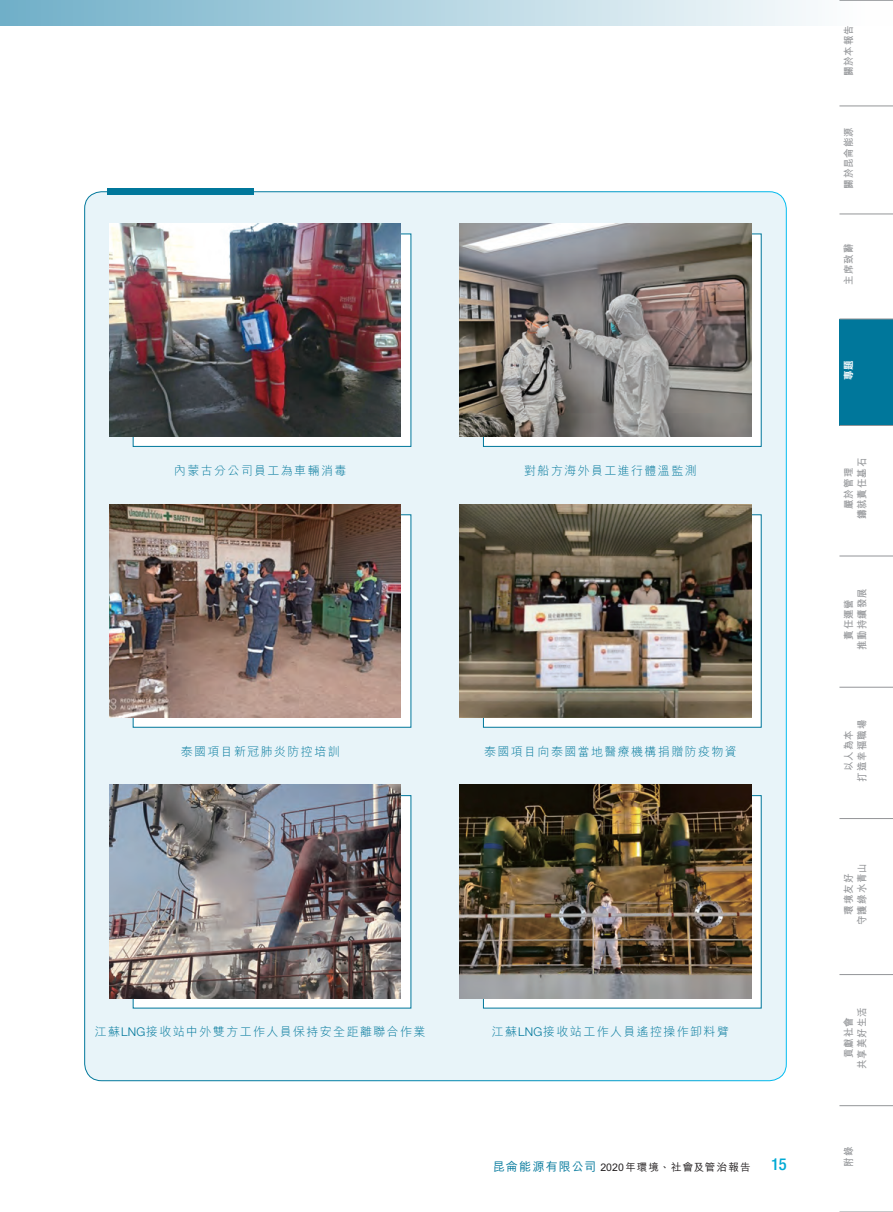
<style>
.page{position:relative;width:893px;height:1212px;background:#fff}
.page>*{position:absolute;margin:0;border:0;box-sizing:border-box;transform-origin:0 0}
._02_Note_Text{font:300 12px "M Hei HK";letter-spacing:.115em;color:#00779b}
.t1{font:700 10.5px/13.5px "M Hei HK";letter-spacing:.11em;color:#939598;text-align:center;scale:.9 1}
.t2{font:500 10.5px "M Hei HK";letter-spacing:.1em;color:#231f20}
.t3{font:800 10.5px "M Hei HK";color:#fff;scale:.9 1}
.s1{font-family:"Helvetica Neue LT Std"}
.s2{font-size:12px;color:#00779b}
.s3{font-family:"Helvetica Neue LT Std";font-stretch:condensed;font-size:16.5px;color:#00a9d4}
</style>
<div class="page">
<div style="left:839px;top:319px;width:54px;height:106px;background:#00779b"></div>
<hr style="left:839px;top:1211px;width:54px;height:1px;background:#939598">
<hr style="left:839px;top:1105px;width:54px;height:1px;background:#939598">
<hr style="left:839px;top:974px;width:54px;height:1px;background:#939598">
<hr style="left:839px;top:818px;width:54px;height:1px;background:#939598">
<hr style="left:839px;top:687px;width:54px;height:1px;background:#939598">
<hr style="left:839px;top:556px;width:54px;height:1px;background:#939598">
<hr style="left:839px;top:425px;width:54px;height:1px;background:#939598">
<hr style="left:839px;top:319px;width:54px;height:1px;background:#939598">
<hr style="left:839px;top:214px;width:54px;height:1px;background:#939598">
<hr style="left:839px;top:106px;width:54px;height:1px;background:#939598">
<div style="left:0;top:0;width:893px;height:26px;background:linear-gradient(to right,#70afc8,#fff)"></div>
<svg style="left:0;top:0;width:1px;height:26px"></svg>
<div style="left:85px;top:192px;width:701px;height:889px;background:#e8f4f9;border-radius:17px"></div>
<div style="left:107px;top:188px;width:147px;height:7px;background:#00779b"></div>
<div style="left:133px;top:234px;width:278px;height:213px;background:#fff;border:1px solid #00779b"></div>
<img style="left:109px;top:223px;width:292px;height:214px">
<div style="left:483px;top:234px;width:279px;height:213px;background:#fff;border:1px solid #00779b"></div>
<img style="left:459px;top:223px;width:292px;height:214px">
<div style="left:133px;top:514px;width:278px;height:214px;background:#fff;border:1px solid #00779b"></div>
<img style="left:109px;top:504px;width:292px;height:213px">
<div style="left:483px;top:514px;width:279px;height:214px;background:#fff;border:1px solid #00779b"></div>
<img style="left:459px;top:504px;width:292px;height:213px">
<div style="left:133px;top:795px;width:278px;height:213px;background:#fff"></div>
<img style="left:109px;top:785px;width:292px;height:213px">
<svg style="left:483px;top:795px;width:279px;height:213px;background:#e2e9ea"></svg>
<img style="left:459px;top:785px;width:292px;height:213px">
<p class="_02_Note_Text" style="left:174px;top:464px;width:174px">內蒙古分公司員工為車輛消毒</p>
<p class="_02_Note_Text" style="left:524px;top:464px;width:174px">對船方海外員工進行體溫監測</p>
<p class="_02_Note_Text" style="left:181px;top:745px;width:161px">泰國項目新冠肺炎防控培訓</p>
<p class="_02_Note_Text" style="left:484px;top:745px;width:254px">泰國項目向泰國當地醫療機構捐贈防疫物資</p>
<p class="_02_Note_Text" style="left:95px;top:1026px;width:332px">江蘇<span class="s1">LNG</span>接收站中外雙方工作人員保持安全距離聯合作業</p>
<p class="_02_Note_Text" style="left:492px;top:1026px;width:239px">江蘇<span class="s1">LNG</span>接收站工作人員遙控操作卸料臂</p>
<p class="t2" style="left:493px;top:1159px;width:295px"><span class="s2">昆侖能源有限公司</span> 2020年環境、社會及管治報告 <span class="s3">15</span></p>
<p class="t1" style="left:841px;top:76px;width:58px;rotate:-90deg">關於本報告</p>
<p class="t1" style="left:841px;top:189px;width:70px;rotate:-90deg">關於昆侖能源</p>
<p class="t1" style="left:841px;top:285px;width:47px;rotate:-90deg">主席致辭</p>
<p class="t3" style="left:843px;top:380px;width:24px;rotate:-90deg">專題</p>
<p class="t1" style="left:841px;top:519px;width:70px;rotate:-90deg">嚴於管理<br>鑄就責任基石</p>
<p class="t1" style="left:841px;top:650px;width:70px;rotate:-90deg">責任運營<br>推動持續發展</p>
<p class="t1" style="left:841px;top:782px;width:70px;rotate:-90deg">以人為本<br>打造幸福職場</p>
<p class="t1" style="left:841px;top:925px;width:70px;rotate:-90deg">環境友好<br>守護綠水青山</p>
<p class="t1" style="left:841px;top:1069px;width:70px;rotate:-90deg">貢獻社會<br>共享美好生活</p>
<p class="t1" style="left:841px;top:1167px;width:24px;rotate:-90deg">附錄</p>
</div>
